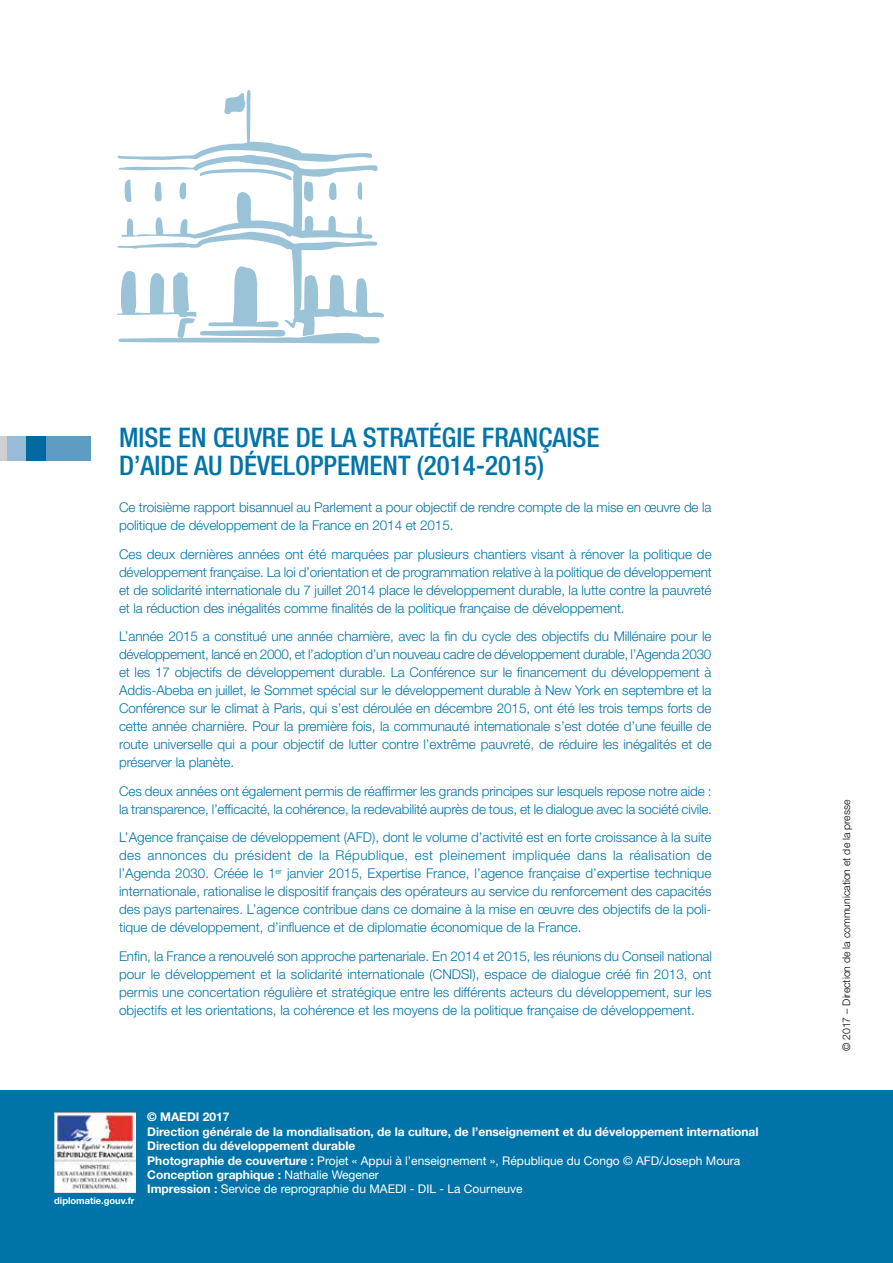
<style>
.page{position:relative;width:893px;height:1263px;background:#fff}
.page>*{position:absolute;margin:0;border:0;box-sizing:border-box;transform-origin:0 0}
.t1{font:500 condensed 27px/28.5px "Helvetica Neue LT Std";color:#0074a8}
.t2{font:300 13.5px/18px "Helvetica Neue LT Std";letter-spacing:-.01em;color:#0074a8;text-align:justify}
.t3{font:700 12px/14.4px "Helvetica Neue LT Std";color:#fff}
.t4{font:300 10.5px "Helvetica Neue LT Std";color:#000}
.t5{font:700 9.3px "Helvetica Neue LT Std";color:#fff}
.s1{font-weight:400}
</style>
<div class="page">
<div style="left:0;top:1091px;width:893px;height:172px;background:#0074a8"></div>
<div style="left:7px;top:437px;width:24px;height:24px;background:#98bbd8"></div>
<div style="left:0;top:437px;width:7px;height:24px;background:#d0cecf"></div>
<div style="left:26px;top:437px;width:20px;height:24px;background:#00699e"></div>
<div style="left:46px;top:437px;width:45px;height:24px;background:#5e9cc4"></div>
<svg style="left:117px;top:90px;width:267px;height:254px"></svg>
<img style="left:54px;top:1112px;width:82px;height:80px">
<h1 class="t1" style="left:119px;top:423px;width:482px">MISE EN ŒUVRE DE LA STRATÉGIE FRANÇAISE<br>D’AIDE AU DÉVELOPPEMENT (2014-2015)</h1>
<p class="t2" style="left:119px;top:498px;width:594px">Ce troisième rapport bisannuel au Parlement a pour objectif de rendre compte de la mise en œuvre de la politique de développement de la France en 2014 et 2015.</p>
<p class="t2" style="left:119px;top:545px;width:594px">Ces deux dernières années ont été marquées par plusieurs chantiers visant à rénover la politique de développement française. La loi d’orientation et de programmation relative à la politique de développement et de solidarité internationale du 7 juillet 2014 place le développement durable, la lutte contre la pauvreté et la réduction des inégalités comme finalités de la politique française de développement.</p>
<p class="t2" style="left:119px;top:627px;width:594px">L’année 2015 a constitué une année charnière, avec la fin du cycle des objectifs du Millénaire pour le développement, lancé en 2000, et l’adoption d’un nouveau cadre de développement durable, l’Agenda 2030 et les 17 objectifs de développement durable. La Conférence sur le financement du développement à Addis-Abeba en juillet, le Sommet spécial sur le développement durable à New York en septembre et la Conférence sur le climat à Paris, qui s’est déroulée en décembre 2015, ont été les trois temps forts de cette année charnière. Pour la première fois, la communauté internationale s’est dotée d’une feuille de route universelle qui a pour objectif de lutter contre l’extrême pauvreté, de réduire les inégalités et de préserver la planète.</p>
<p class="t2" style="left:119px;top:782px;width:594px">Ces deux années ont également permis de réaffirmer les grands principes sur lesquels repose notre aide : la transparence, l’efficacité, la cohérence, la redevabilité auprès de tous, et le dialogue avec la société civile.</p>
<p class="t2" style="left:119px;top:828px;width:594px">L’Agence française de développement (AFD), dont le volume d’activité est en forte croissance à la suite des annonces du président de la République, est pleinement impliquée dans la réalisation de l’Agenda 2030. Créée le 1<sup>er</sup> janvier 2015, Expertise France, l’agence française d’expertise technique internationale, rationalise le dispositif français des opérateurs au service du renforcement des capacités des pays partenaires. L’agence contribue dans ce domaine à la mise en œuvre des objectifs de la poli&shy;tique de développement, d’influence et de diplomatie économique de la France.</p>
<p class="t2" style="left:119px;top:947px;width:594px">Enfin, la France a renouvelé son approche partenariale. En 2014 et 2015, les réunions du Conseil national pour le développement et la solidarité internationale (CNDSI), espace de dialogue créé fin 2013, ont permis une concertation régulière et stratégique entre les différents acteurs du développement, sur les objectifs et les orientations, la cohérence et les moyens de la politique française de développement.</p>
<p class="t5" style="left:54px;top:1195px;width:82px">diplomatie.gouv.fr</p>
<p class="t3" style="left:147px;top:1110px;width:613px">© MAEDI 2017<br>Direction générale de la mondialisation, de la culture, de l’enseignement et du développement international Direction du développement durable<br>Photographie de couverture : <span class="s1">Projet « Appui à l’enseignement », République du Congo © AFD/Joseph Moura </span>Conception graphique : <span class="s1">Nathalie Wegener<br></span>Impression : <span class="s1">Service de reprographie du MAEDI - DIL - La Courneuve</span></p>
<p class="t4" style="left:840px;top:1051px;width:253px;rotate:-90deg">© 2017 – Direction de la communication et de la presse</p>
</div>
